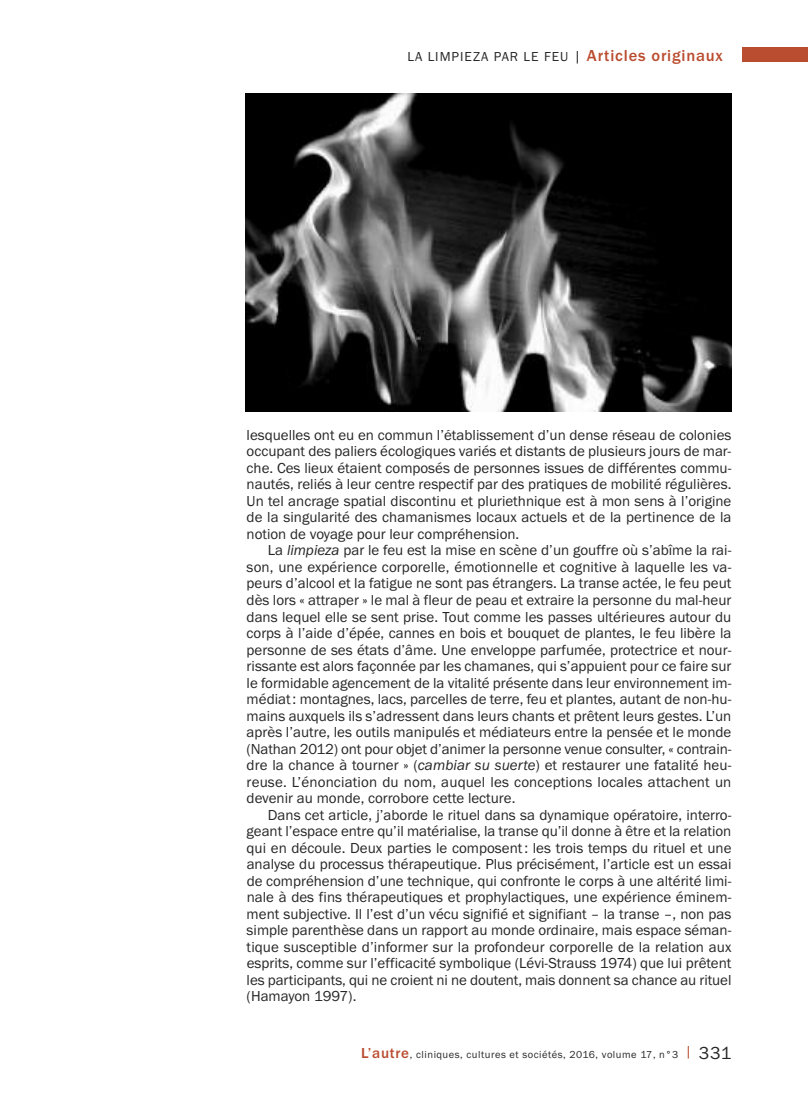
<style>
.page{position:relative;width:808px;height:1106px;background:#fff}
.page>*{position:absolute;margin:0;border:0;box-sizing:border-box;transform-origin:0 0}
.t1{font:15px/16.5px "Franklin Gothic";color:#272526;text-align:justify}
.t2{font:13.5px "Franklin Gothic";letter-spacing:.075em;color:#272526}
.t3{font:10.5px "Franklin Gothic";letter-spacing:.05em;color:#272526}
.s1{font-size:15px}
.s2{font-weight:500;font-size:16.5px;color:#ba4c2f}
.s3{font-style:italic}
.s4{font-weight:500;font-size:15px;color:#ba4c2f}
.s5{font-size:15px;color:#ba4c2f}
.s6{font-size:18px}
</style>
<div class="page">
<div style="left:742px;top:47px;width:66px;height:14px;background:#ba4c2f"></div>
<img style="left:246px;top:94px;width:485px;height:318px">
<p class="t2" style="left:407px;top:48px;width:317px">LA LIMPIEZA PAR LE FEU <span class="s1">|</span> <span class="s2">Articles originaux</span></p>
<p class="t1" style="left:247px;top:426px;width:486px">lesquelles ont eu en commun l’établissement d’un dense réseau de colonies occupant des paliers écologiques variés et distants de plusieurs jours de mar&shy;che. Ces lieux étaient composés de personnes issues de différentes commu&shy;nautés, reliés à leur centre respectif par des pratiques de mobilité régulières.<br>Un tel ancrage spatial discontinu et pluriethnique est à mon sens à l’origine de la singularité des chamanismes locaux actuels et de la pertinence de la notion de voyage pour leur compréhension.</p>
<p class="t1" style="left:247px;top:542px;width:486px;text-indent:21px">La <span class="s3">limpieza</span> par le feu est la mise en scène d’un gouffre où s’abîme la rai&shy;son, une expérience corporelle, émotionnelle et cognitive à laquelle les va&shy;peurs d’alcool et la fatigue ne sont pas étrangers. La transe actée, le feu peut dès lors « attraper » le mal à fleur de peau et extraire la personne du mal-heur dans lequel elle se sent prise. Tout comme les passes ultérieures autour du corps à l’aide d’épée, cannes en bois et bouquet de plantes, le feu libère la personne de ses états d’âme. Une enveloppe parfumée, protectrice et nour&shy;rissante est alors façonnée par les chamanes, qui s’appuient pour ce faire sur le formidable agencement de la vitalité présente dans leur environnement im&shy;médiat: montagnes, lacs, parcelles de terre, feu et plantes, autant de non-hu&shy;mains auxquels ils s’adressent dans leurs chants et prêtent leurs gestes. L’un après l’autre, les outils manipulés et médiateurs entre la pensée et le monde (Nathan 2012) ont pour objet d’animer la personne venue consulter, « contrain&shy;dre la chance à tourner » (<span class="s3">cambiar su suerte</span>) et restaurer une fatalité heu&shy;reuse. L’énonciation du nom, auquel les conceptions locales attachent un devenir au monde, corrobore cette lecture.</p>
<p class="t1" style="left:247px;top:806px;width:486px;text-indent:21px">Dans cet article, j’aborde le rituel dans sa dynamique opératoire, interro&shy;geant l’espace entre qu’il matérialise, la transe qu’il donne à être et la relation qui en découle. Deux parties le composent: les trois temps du rituel et une analyse du processus thérapeutique. Plus précisément, l’article est un essai de compréhension d’une technique, qui confronte le corps à une altérité limi&shy;nale à des fins thérapeutiques et prophylactiques, une expérience éminem&shy;ment subjective. Il l’est d’un vécu signifié et signifiant – la transe –, non pas simple parenthèse dans un rapport au monde ordinaire, mais espace séman&shy;tique susceptible d’informer sur la profondeur corporelle de la relation aux esprits, comme sur l’efficacité symbolique (Lévi-Strauss 1974) que lui prêtent les participants, qui ne croient ni ne doutent, mais donnent sa chance au rituel (Hamayon 1997).</p>
<p class="t3" style="left:361px;top:1048px;width:372px"><span class="s4">L’autre</span>, cliniques, cultures et sociétés, 2016, volume 17, n°3 <span class="s5">|</span> <span class="s6">331</span></p>
</div>
